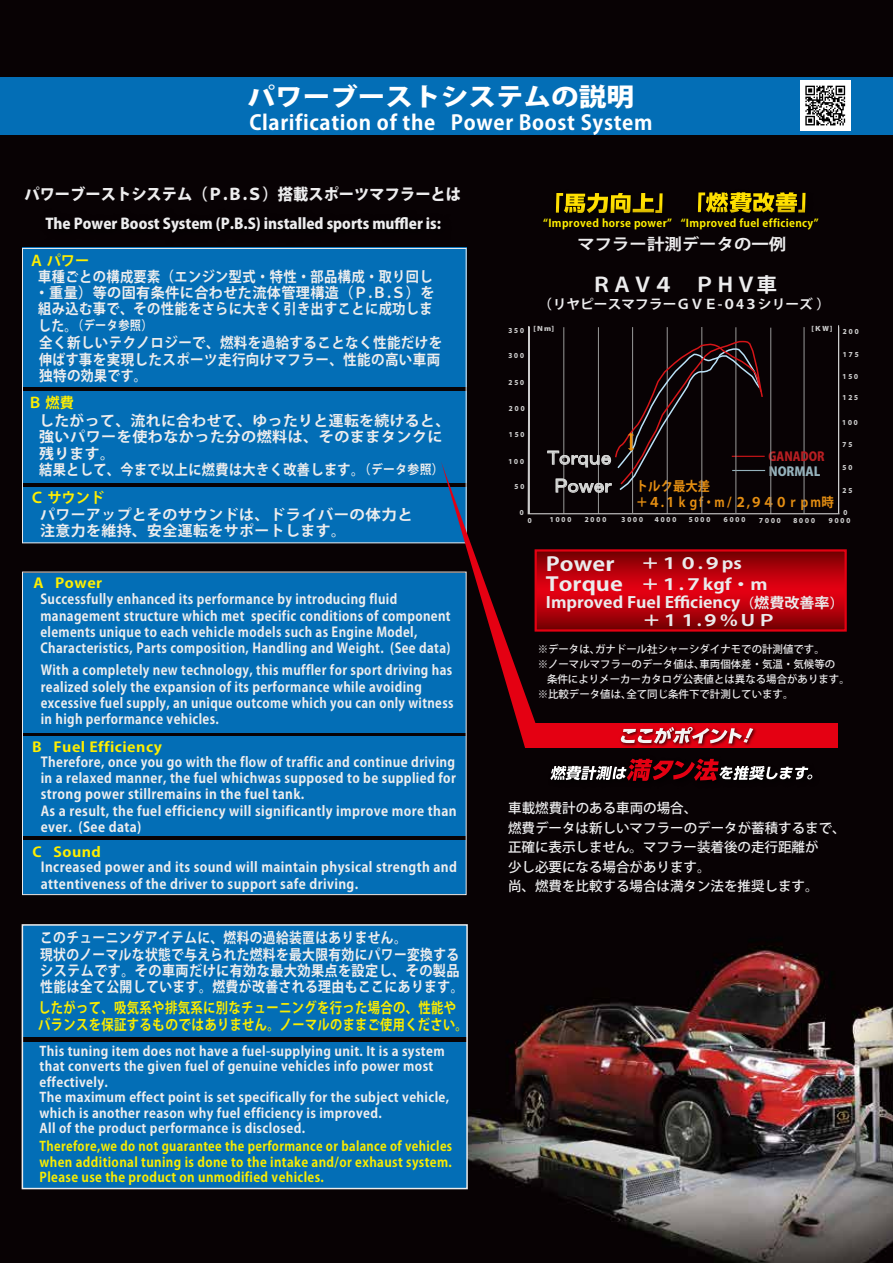
<style>
.page{position:relative;width:893px;height:1263px;background:#fff}
.page>*{position:absolute;margin:0;border:0;box-sizing:border-box;transform-origin:0 0}
.t1{font:800 25.05px "Koz Go Pro";color:#fff;scale:1.1 1}
.t2{font:700 20.4px "Koz Go Pr 6 N";letter-spacing:.03em;color:#fff}
.t3{font:700 19.95px "Koz Go Pr 6 N";color:#ededee;scale:1.04 1}
.t4{font:19.65px "MS P Gothic";color:#d9dad9;scale:.96 1}
.t5{font:700 19.05px "Koz Go Pro";color:#ebebec;scale:1.22 1}
.t6{font:700 16.05px "Koz Go Pr 6 N";color:#ededee;scale:1.09 1}
.t7{font:800 15.75px "Koz Go Pro";color:#ededee}
.t8{font:700 15.45px/17.2px "Koz Go Pro";color:#ebebec;scale:1.11 1}
.t9{font:700 15.45px/20.4px "Koz Go Pro";color:#ebebec;scale:1.22 1}
.t10{font:800 14.7px "Koz Go Pro";color:#ededee}
.t11{font:700 14.55px/16.4px "Koz Go Pr 6 N";letter-spacing:.03em;color:#ededee}
.t12{font:700 14.55px/16.4px "Koz Go Pr 6 N";letter-spacing:.03em;color:#ededee;scale:.88 1}
.t13{font:700 14.55px/16.4px "Koz Go Pr 6 N";letter-spacing:.03em;color:#ededee;text-align:justify;scale:.91 1}
.t14{font:700 14.55px/16.4px "Koz Go Pr 6 N";letter-spacing:.03em;color:#f9ec00;scale:.85 1}
.t15{font:700 14.55px/16.4px "Koz Go Pr 6 N";letter-spacing:.03em;color:#ededee;scale:.93 1}
.t16{font:700 14.55px "Koz Go Pr 6 N";color:#ffef00}
.t17{font:700 14.4px "Koz Go Pr 6 N";color:#ffef00}
.t18{font:700 13.65px/16.4px "Koz Go Pr 6 N";letter-spacing:.03em;color:#ededee;scale:.91 1}
.t19{font:700 13.65px/16.4px "Koz Go Pr 6 N";letter-spacing:.03em;color:#ededee;scale:.92 1}
.t20{font:700 13.65px/16.4px "Koz Go Pr 6 N";letter-spacing:.03em;color:#ededee;scale:.94 1}
.t21{font:700 13.65px "Koz Go Pr 6 N";letter-spacing:.03em;color:#ffef00;scale:1.12 1}
.t22{font:500 13.5px/19.5px "Koz Go Pro";letter-spacing:-.005em;color:#ededee}
.t23{font:700 13.2px/15.5px "Koz Go Pr 6 N";letter-spacing:.03em;color:#ededee;scale:.94 1}
.t24{font:700 13.2px/15.5px "Koz Go Pr 6 N";letter-spacing:.03em;color:#f9ec00;text-align:justify;scale:.9 1}
.t25{font:700 13.2px/16.5px "Koz Go Pro";color:#e68f12;scale:.94 1}
.t26{font:700 13.2px "Koz Go Pr 6 N";color:#ededee;scale:1.04 1}
.t27{font:700 12.75px "Koz Go Pr 6 N";letter-spacing:.03em;color:#ededee;scale:.88 1}
.t28{font:800 12.45px "Koz Go Pr 6 N";color:#b71e22;scale:.95 1}
.t29{font:800 12.45px "Koz Go Pr 6 N";color:#95b2bc}
.t30{font:700 10.8px "Koz Go Pr 6 N";letter-spacing:.03em;color:#ffef00}
.t31{font:500 10.5px "Koz Go Pr 6 N";color:#ededee}
.t32{font:800 6.6px "Koz Go Pro";color:#ccc;scale:.9 1}
.t33{font:800 6.6px "Koz Go Pro";color:#ccc;scale:1.19 1}
.s1{font-size:14.55px}
.s2{font-size:12.75px}
.s3{font-size:19.05px}
.s4{font-size:13.35px}
.s5{font-size:14.4px}
</style>
<div class="page">
<img style="left:0;top:0;width:893px;height:1263px">
<div style="left:0;top:77px;width:893px;height:58px;background:#036eb6"></div>
<div style="left:546px;top:754px;width:275px;height:36px;background:#080204"></div>
<svg style="left:550px;top:759px;width:263px;height:22px;background:#5e3539"></svg>
<svg style="left:539px;top:552px;width:305px;height:77px;background:#b2000a"></svg>
<div style="left:535px;top:549px;width:312px;height:83px;border:2px solid #e40012"></div>
<div style="left:525px;top:723px;width:312px;height:25px;background:#e40012"></div>
<img style="left:618px;top:726px;width:141px;height:23px">
<svg style="left:621px;top:727px;width:132px;height:16px"></svg>
<div style="left:36px;top:206px;width:424px;height:41px;background:#070103"></div>
<svg style="left:527px;top:0;width:314px;height:515px;background:#0e161c"></svg>
<hr style="left:632px;top:327px;width:1px;height:187px;background:#999">
<hr style="left:736px;top:327px;width:1px;height:187px;background:#999">
<svg style="left:547px;top:340px;width:217px;height:153px;background:#180f11"></svg>
<div style="left:800px;top:80px;width:51px;height:51px;background:#fff"></div>
<svg style="left:805px;top:86px;width:40px;height:39px"></svg>
<div style="left:22px;top:573px;width:444px;height:160px;background:#036eb6"></div>
<div style="left:23px;top:840px;width:443px;height:53px;background:#036eb6"></div>
<div style="left:22px;top:736px;width:444px;height:100px;background:#036eb6"></div>
<div style="left:22px;top:247px;width:444px;height:140px;background:#036eb6"></div>
<div style="left:22px;top:391px;width:444px;height:92px;background:#036eb6"></div>
<div style="left:22px;top:487px;width:444px;height:56px;background:#036eb6"></div>
<div style="left:22px;top:248px;width:444px;height:295px;border:1px solid #ededee"></div>
<div style="left:23px;top:925px;width:444px;height:112px;background:#036eb6"></div>
<div style="left:22px;top:1042px;width:445px;height:146px;background:#036eb6"></div>
<div style="left:22px;top:924px;width:446px;height:265px;border:2px solid #ededee"></div>
<svg style="left:441px;top:461px;width:98px;height:287px"></svg>
<h1 class="t1" style="left:247px;top:81px;width:353px">パワーブーストシステムの説明</h1>
<h2 class="t2" style="left:249px;top:111px;width:404px">Clarification of the Power Boost System</h2>
<p class="t7" style="left:24px;top:184px;width:438px">パワーブーストシステム（Ｐ.Ｂ.Ｓ）搭載スポーツマフラーとは</p>
<p class="t10" style="left:45px;top:214px;width:397px">The Power Boost System (P.B.S) installed sports muffler is:</p>
<p class="t16" style="left:29px;top:253px;width:61px">Ａ パワー</p>
<p class="t17" style="left:28px;top:261px;width:16px">Ａ</p>
<p class="t13" style="left:35px;top:268px;width:441px">車種ごとの構成要素（エンジン型式・特性・部品構成・取り回し・重量）等の固有条件に合わせた流体管理構造（Ｐ.Ｂ.Ｓ）を組み込む事で、その性能をさらに大きく引き出すことに成功しま</p>
<p class="t27" style="left:38px;top:318px;width:131px"><span class="s1">した。</span>（データ参照）</p>
<p class="t15" style="left:39px;top:335px;width:435px">全く新しいテクノロジーで、燃料を過給することなく性能だけを伸ばす事を実現したスポーツ走行向けマフラー、性能の高い車両独特の効果です。</p>
<p class="t16" style="left:28px;top:394px;width:47px">Ｂ 燃費</p>
<p class="t11" style="left:39px;top:413px;width:413px">したがって、流れに合わせて、ゆったりと運転を続けると、強いパワーを使わなかった分の燃料は、そのままタンクに残ります。<br>結果として、今まで以上に燃費は大きく改善します。<span class="s2">（データ参照）</span></p>
<p class="t16" style="left:30px;top:489px;width:76px">Ｃ サウンド</p>
<p class="t11" style="left:40px;top:506px;width:374px">パワーアップとそのサウンドは、ドライバーの体力と注意力を維持、安全運転をサポートします。</p>
<p class="t21" style="left:33px;top:575px;width:63px">A Power</p>
<p class="t18" style="left:40px;top:591px;width:452px">Successfully enhanced its performance by introducing fluid management structure which met specific conditions of component elements unique to each vehicle models such as Engine Model, Characteristics, Parts composition, Handling and Weight. (See data)</p>
<p class="t18" style="left:41px;top:662px;width:455px">With a completely new technology, this muffler for sport driving has realized solely the expansion of its performance while avoiding excessive fuel supply, an unique outcome which you can only witness in high performance vehicles.</p>
<p class="t21" style="left:32px;top:739px;width:117px">B Fuel Efficiency</p>
<p class="t19" style="left:41px;top:754px;width:454px">Therefore, once you go with the flow of traffic and continue driving in a relaxed manner, the fuel whichwas supposed to be supplied for strong power stillremains in the fuel tank.<br>As a result, the fuel efficiency will significantly improve more than ever. (See data)</p>
<p class="t21" style="left:33px;top:844px;width:63px">C Sound</p>
<p class="t20" style="left:41px;top:859px;width:444px">Increased power and its sound will maintain physical strength and attentiveness of the driver to support safe driving.</p>
<p class="t12" style="left:40px;top:930px;width:483px">このチューニングアイテムに、燃料の過給装置はありません。<br>現状のノーマルな状態で与えられた燃料を最大限有効にパワー変換するシステムです。その車両だけに有効な最大効果点を設定し、その製品性能は全て公開しています。燃費が改善される理由もここにあります。</p>
<p class="t14" style="left:38px;top:1000px;width:507px">したがって、吸気系や排気系に別なチューニングを行った場合の、性能やバランスを保証するものではありません。ノーマルのままご使用ください。</p>
<p class="t23" style="left:40px;top:1044px;width:437px">This tuning item does not have a fuel-supplying unit. It is a system that converts the given fuel of genuine vehicles info power most effectively.<br>The maximum effect point is set specifically for the subject vehicle, which is another reason why fuel efficiency is improved.<br>All of the product performance is disclosed.</p>
<p class="t24" style="left:40px;top:1139px;width:460px">Therefore,we do not guarantee the performance or balance of vehicles when additional tuning is done to the intake and/or exhaust system.<br>Please use the product on unmodified vehicles.</p>
<p class="t30" style="left:543px;top:217px;width:277px">“Improved horse power” “Improved fuel efficiency”</p>
<p class="t6" style="left:577px;top:236px;width:193px">マフラー計測データの一例</p>
<h3 class="t3" style="left:591px;top:273px;width:180px">ＲＡＶ４　ＰＨＶ車</h3>
<p class="t26" style="left:545px;top:297px;width:269px">(リヤピースマフラーＧＶＥ-０4３シリーズ )</p>
<p class="t33" style="left:533px;top:324px;width:19px">[Ｎｍ]</p>
<p class="t33" style="left:811px;top:325px;width:19px">[ＫＷ]</p>
<p class="t32" style="left:507px;top:326px;width:21px">３５０</p>
<p class="t32" style="left:842px;top:327px;width:21px">２００</p>
<p class="t32" style="left:842px;top:350px;width:21px">１７５</p>
<p class="t32" style="left:507px;top:352px;width:21px">３００</p>
<p class="t32" style="left:507px;top:378px;width:21px">２５０</p>
<p class="t32" style="left:508px;top:404px;width:21px">２００</p>
<p class="t32" style="left:508px;top:430px;width:21px">１５０</p>
<p class="t32" style="left:507px;top:457px;width:21px">１００</p>
<p class="t32" style="left:513px;top:483px;width:15px">５０</p>
<p class="t32" style="left:519px;top:508px;width:8px">０</p>
<p class="t32" style="left:527px;top:516px;width:8px">０</p>
<p class="t32" style="left:841px;top:372px;width:21px">１５０</p>
<p class="t32" style="left:841px;top:393px;width:21px">１２５</p>
<p class="t32" style="left:841px;top:418px;width:21px">１００</p>
<h3 class="t4" style="left:547px;top:448px;width:68px">Ｔｏｒｑｕｅ</h3>
<p class="t28" style="left:768px;top:450px;width:61px">GANADOR</p>
<p class="t29" style="left:769px;top:464px;width:53px">NORMAL</p>
<h3 class="t4" style="left:554px;top:475px;width:61px">Ｐｏｗｅｒ</h3>
<p class="t25" style="left:636px;top:479px;width:212px">トルク最大差　<br>＋４.１ｋｇf・m / ２,９４０ｒｐｍ時</p>
<p class="t32" style="left:841px;top:440px;width:15px">７５</p>
<p class="t32" style="left:841px;top:463px;width:15px">５０</p>
<p class="t32" style="left:841px;top:486px;width:15px">２５</p>
<p class="t32" style="left:842px;top:508px;width:8px">０</p>
<p class="t32" style="left:549px;top:515px;width:28px">１０００</p>
<p class="t32" style="left:584px;top:516px;width:28px">２０００</p>
<p class="t32" style="left:620px;top:516px;width:28px">３０００</p>
<p class="t32" style="left:654px;top:516px;width:28px">４０００</p>
<p class="t32" style="left:688px;top:516px;width:28px">５０００</p>
<p class="t32" style="left:723px;top:515px;width:28px">６０００</p>
<p class="t32" style="left:758px;top:516px;width:28px">７０００</p>
<p class="t32" style="left:792px;top:516px;width:28px">８０００</p>
<p class="t32" style="left:828px;top:516px;width:28px">９０００</p>
<h3 class="t5" style="left:546px;top:551px;width:58px">Power</h3>
<p class="t9" style="left:546px;top:554px;width:183px;text-indent:95px">＋１０.９ps<br><span class="s3">Torque</span> ＋１.７kgf・m</p>
<p class="t8" style="left:546px;top:595px;width:270px">Improved Fuel Efficiency<span class="s4">（</span><span class="s5">燃費改善率</span><span class="s4">）　　　　　　</span> ＋１１.９％ＵＰ</p>
<p class="t31" style="left:538px;top:643px;width:289px">※データは､ガナドール社シャーシダイナモでの計測値です。</p>
<p class="t31" style="left:538px;top:658px;width:299px">※ノーマルマフラーのデータ値は､車両個体差・気温・気候等の</p>
<p class="t31" style="left:547px;top:673px;width:304px">条件によりメーカーカタログ公表値とは異なる場合があります。</p>
<p class="t31" style="left:538px;top:688px;width:257px">※比較データ値は､全て同じ条件下で計測しています。</p>
<p class="t22" style="left:508px;top:799px;width:339px">車載燃費計のある車両の場合、<br>燃費データは新しいマフラーのデータが蓄積するまで、正確に表示しません。マフラー装着後の走行距離が<br>少し必要になる場合があります。<br>尚、燃費を比較する場合は満タン法を推奨します。</p>
</div>
